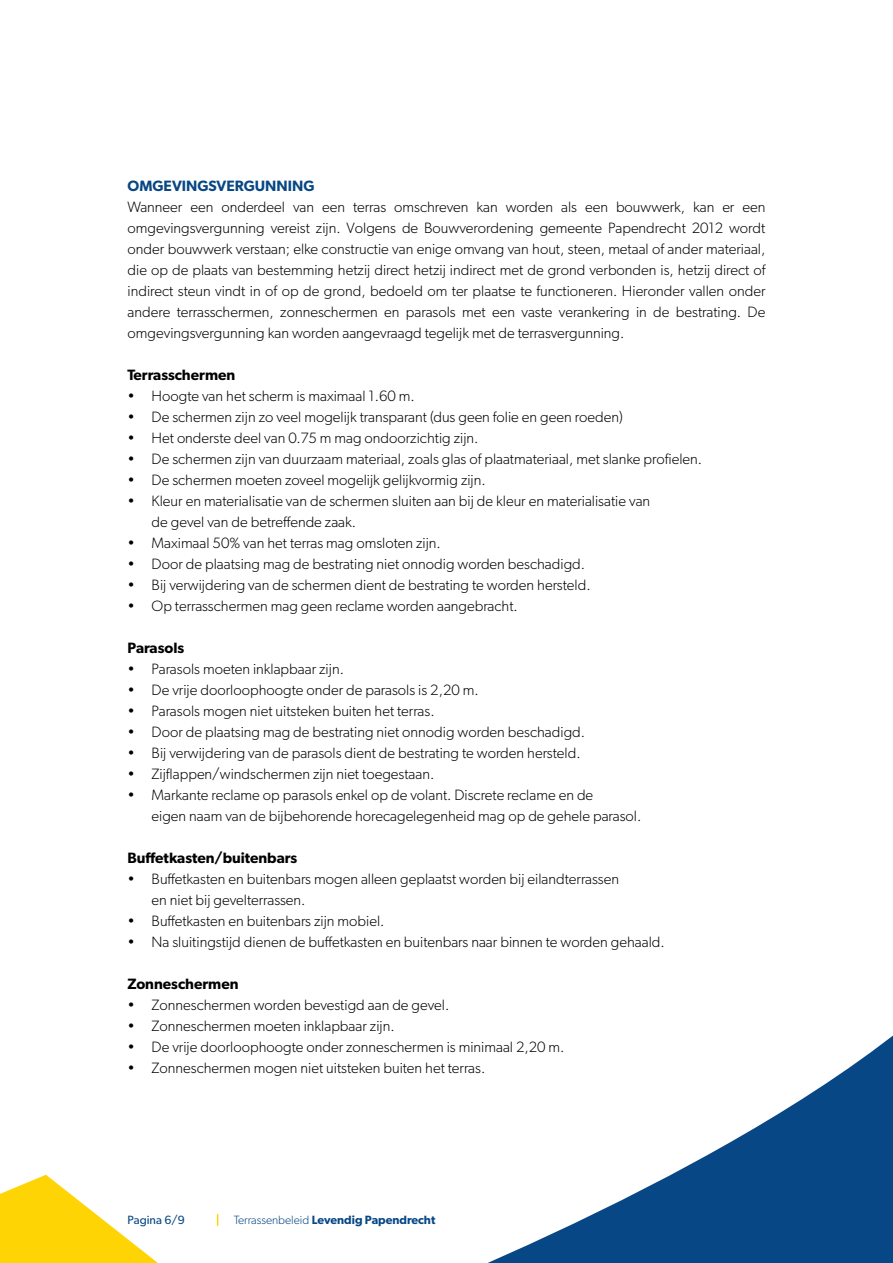
<style>
.page{position:relative;width:893px;height:1263px;background:#fff}
.page>*{position:absolute;margin:0;border:0;box-sizing:border-box;transform-origin:0 0}
.t1{font:300 15px/21px "Gibson";color:#000}
.t2{font:600 15px "Gibson";color:#000}
.t3{font:600 15px "Gibson";color:#074785}
.t4{font:600 12px "Gibson";color:#074785}
.t5{font:12px "Gibson";color:#074785}
.s1{font-weight:300}
</style>
<div class="page">
<svg style="left:487px;top:1035px;width:406px;height:228px"></svg>
<svg style="left:0;top:1175px;width:219px;height:88px"></svg>
<p class="t3" style="left:128px;top:177px;width:188px">OMGEVINGSVERGUNNING</p>
<p class="t1" style="left:128px;top:196px;width:639px;text-align:justify">Wanneer een onderdeel van een terras omschreven kan worden als een bouwwerk, kan er een omgevingsvergunning vereist zijn. Volgens de Bouwverordening gemeente Papendrecht 2012 wordt onder bouwwerk verstaan; elke constructie van enige omvang van hout, steen, metaal of ander materiaal, die op de plaats van bestemming hetzij direct hetzij indirect met de grond verbonden is, hetzij direct of indirect steun vindt in of op de grond, bedoeld om ter plaatse te functioneren. Hieronder vallen onder andere terrasschermen, zonneschermen en parasols met een vaste verankering in de bestrating. De omgevingsvergunning kan worden aangevraagd tegelijk met de terrasvergunning.</p>
<p class="t2" style="left:128px;top:366px;width:109px">Terrasschermen</p>
<p class="t1" style="left:128px;top:385px;width:289px">• Hoogte van het scherm is maximaal 1.60 m.</p>
<p class="t1" style="left:128px;top:406px;width:497px">• De schermen zijn zo veel mogelijk transparant (dus geen folie en geen roeden)</p>
<p class="t1" style="left:128px;top:427px;width:352px">• Het onderste deel van 0.75 m mag ondoorzichtig zijn.</p>
<p class="t1" style="left:128px;top:448px;width:576px">• De schermen zijn van duurzaam materiaal, zoals glas of plaatmateriaal, met slanke profielen.</p>
<p class="t1" style="left:128px;top:469px;width:360px">• De schermen moeten zoveel mogelijk gelijkvormig zijn.</p>
<p class="t1" style="left:152px;top:490px;width:500px;text-indent:-24px">• Kleur en materialisatie van de schermen sluiten aan bij de kleur en materialisatie van de gevel van de betreffende zaak.</p>
<p class="t1" style="left:128px;top:532px;width:315px">• Maximaal 50% van het terras mag omsloten zijn.</p>
<p class="t1" style="left:128px;top:553px;width:459px">• Door de plaatsing mag de bestrating niet onnodig worden beschadigd.</p>
<p class="t1" style="left:128px;top:574px;width:465px">• Bij verwijdering van de schermen dient de bestrating te worden hersteld.</p>
<p class="t1" style="left:128px;top:595px;width:392px">• Op terrasschermen mag geen reclame worden aangebracht.</p>
<p class="t2" style="left:128px;top:639px;width:58px">Parasols</p>
<p class="t1" style="left:128px;top:658px;width:218px">• Parasols moeten inklapbaar zijn.</p>
<p class="t1" style="left:128px;top:679px;width:353px">• De vrije doorloophoogte onder de parasols is 2,20 m.</p>
<p class="t1" style="left:128px;top:700px;width:309px">• Parasols mogen niet uitsteken buiten het terras.</p>
<p class="t1" style="left:128px;top:721px;width:459px">• Door de plaatsing mag de bestrating niet onnodig worden beschadigd.</p>
<p class="t1" style="left:128px;top:742px;width:455px">• Bij verwijdering van de parasols dient de bestrating te worden hersteld.</p>
<p class="t1" style="left:128px;top:763px;width:308px">• Zijflappen/windschermen zijn niet toegestaan.</p>
<p class="t1" style="left:152px;top:784px;width:491px;text-indent:-24px">• Markante reclame op parasols enkel op de volant. Discrete reclame en de<br>eigen naam van de bijbehorende horecagelegenheid mag op de gehele parasol.</p>
<p class="t2" style="left:128px;top:849px;width:171px">Buffetkasten/buitenbars</p>
<p class="t1" style="left:152px;top:868px;width:469px;text-indent:-24px">• Buffetkasten en buitenbars mogen alleen geplaatst worden bij eilandterrassen en niet bij gevelterrassen.</p>
<p class="t1" style="left:128px;top:910px;width:258px">• Buffetkasten en buitenbars zijn mobiel.</p>
<p class="t1" style="left:128px;top:931px;width:539px">• Na sluitingstijd dienen de buffetkasten en buitenbars naar binnen te worden gehaald.</p>
<p class="t2" style="left:128px;top:975px;width:113px">Zonneschermen</p>
<p class="t1" style="left:128px;top:994px;width:323px">• Zonneschermen worden bevestigd aan de gevel.</p>
<p class="t1" style="left:128px;top:1015px;width:269px">• Zonneschermen moeten inklapbaar zijn.</p>
<p class="t1" style="left:128px;top:1036px;width:438px">• De vrije doorloophoogte onder zonneschermen is minimaal 2,20 m.</p>
<p class="t1" style="left:128px;top:1057px;width:359px">• Zonneschermen mogen niet uitsteken buiten het terras.</p>
<p class="t5" style="left:128px;top:1212px;width:59px">Pagina 6/9</p>
<p class="t4" style="left:234px;top:1212px;width:203px"><span class="s1">Terrassenbeleid</span> Levendig Papendrecht</p>
</div>
